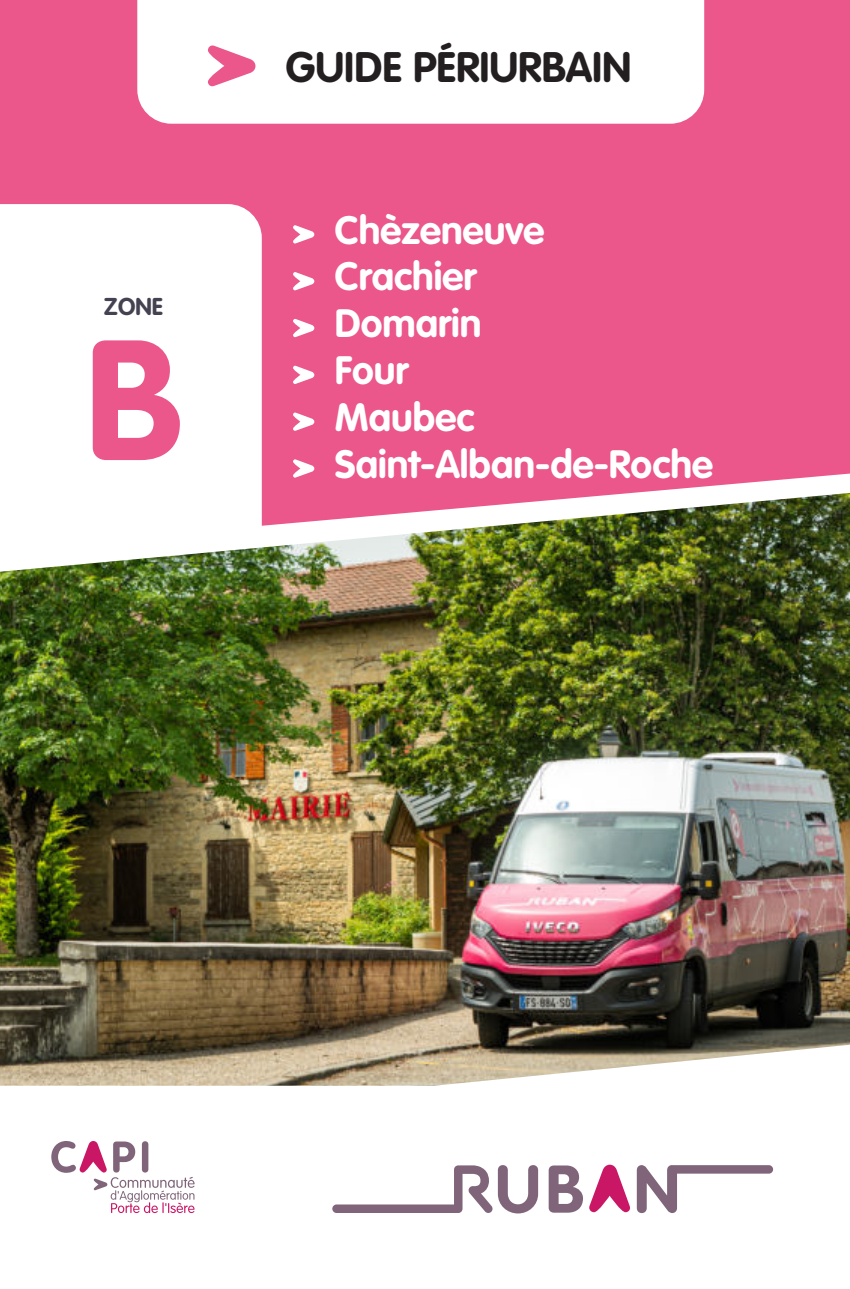
<style>
.page{position:relative;width:850px;height:1289px;background:#fff}
.page>*{position:absolute;margin:0;border:0;box-sizing:border-box;transform-origin:0 0}
.t1{font:700 168px "VAG Rounded Std";color:#eb568b}
.t2{font:700 42px "VAG Rounded Std";color:#231f20}
.t3{font:700 39px/46.8px "VAG Rounded Std";color:#fff}
.t4{font:700 24px "VAG Rounded Std";color:#444250}
</style>
<div class="page">
<div style="left:0;top:0;width:849px;height:470px;background:#eb568b"></div>
<svg style="left:262px;top:470px;width:587px;height:19px;background:#ed6a98"></svg>
<svg style="left:0;top:204px;width:262px;height:285px"></svg>
<svg style="left:137px;top:0;width:566px;height:124px"></svg>
<svg style="left:51px;top:1141px;width:143px;height:71px"></svg>
<svg style="left:548px;top:1165px;width:34px;height:47px"></svg>
<svg style="left:589px;top:1164px;width:40px;height:48px"></svg>
<svg style="left:636px;top:1165px;width:136px;height:47px"></svg>
<svg style="left:332px;top:1165px;width:206px;height:48px"></svg>
<svg style="left:293px;top:225px;width:21px;height:18px"></svg>
<svg style="left:293px;top:272px;width:21px;height:18px"></svg>
<svg style="left:293px;top:319px;width:21px;height:18px"></svg>
<svg style="left:293px;top:366px;width:21px;height:18px"></svg>
<svg style="left:293px;top:412px;width:21px;height:19px"></svg>
<svg style="left:293px;top:459px;width:21px;height:18px"></svg>
<svg style="left:208px;top:45px;width:47px;height:41px"></svg>
<svg style="left:846px;top:0;width:4px;height:4px"></svg>
<img style="left:0;top:489px;width:849px;height:596px">
<p class="t4" style="left:104px;top:292px;width:61px">ZONE</p>
<h1 class="t1" style="left:85px;top:303px;width:98px">B</h1>
<p class="t2" style="left:286px;top:43px;width:346px">GUIDE PÉRIURBAIN</p>
<p class="t3" style="left:335px;top:206px;width:379px">Chèzeneuve<br>Crachier<br>Domarin<br>Four<br>Maubec<br>Saint-Alban-de-Roche</p>
</div>
